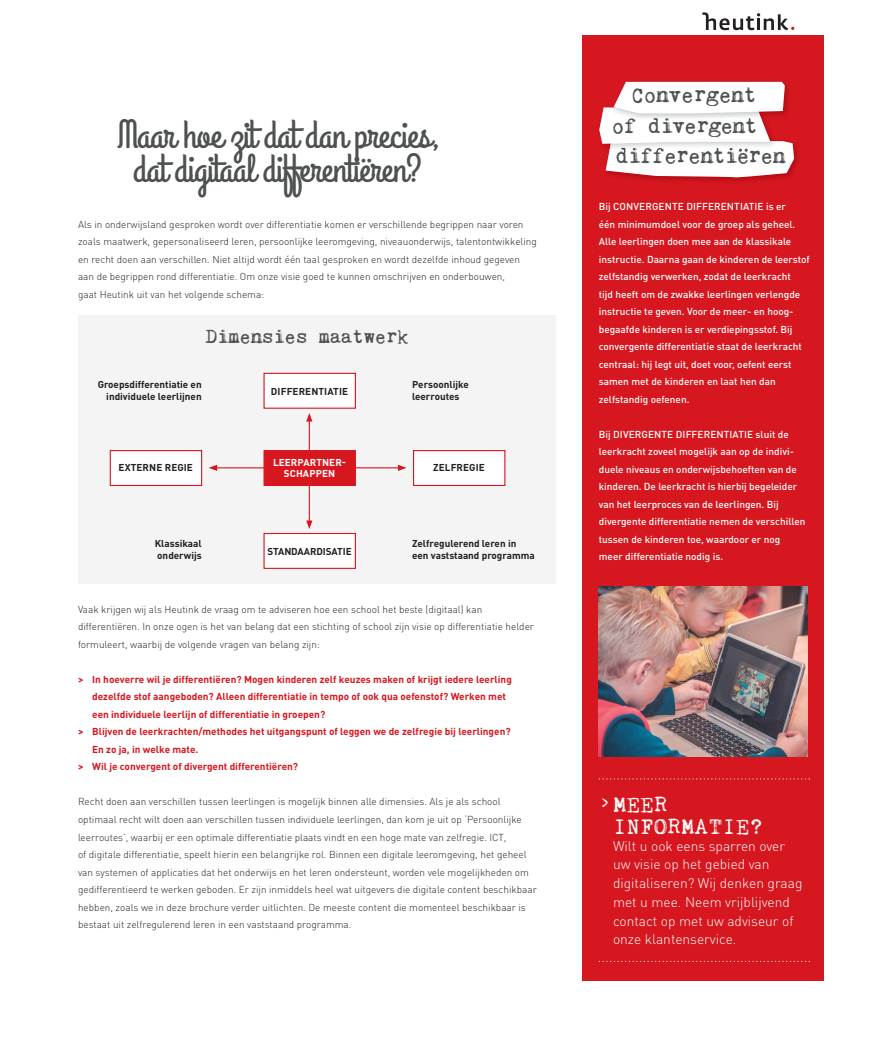
<style>
.page{position:relative;width:869px;height:1053px;background:#fff}
.page>*{position:absolute;margin:0;border:0;box-sizing:border-box;transform-origin:0 0}
.t1{font:40px/33.8px "Grand Hotel";letter-spacing:-.02em;color:#4d5151;text-align:center}
.t2{font:22.5px "Kingthings Trypewriter 2";letter-spacing:-.05em;color:#4d5151}
.t3{font:22.5px/22.5px "Kingthings Trypewriter 2";letter-spacing:.02em;color:#fff}
.t4{font:22.5px "Kingthings Trypewriter 2";letter-spacing:-.03em;color:#4d5151}
.t5{font:20.25px "Kingthings Trypewriter 2";letter-spacing:-.03em;color:#4d5151}
.t6{font:300 13.75px/18.8px "DIN Pro";color:#fff}
.t7{font:300 10px/17.5px "DIN Pro";color:#231f20}
.t8{font:500 10px/17.5px "DIN Pro";color:#fff}
.t9{font:700 10px "DIN Pro";color:#d7171f}
.t10{font:700 9.88px/11.2px "DIN Pro";color:#231f20}
.t11{font:700 9.88px/11.2px "DIN Pro";letter-spacing:.01em;color:#fff;text-align:center}
</style>
<div class="page">
<svg style="left:702px;top:12px;width:92px;height:18px"></svg>
<div style="left:582px;top:35px;width:241px;height:945px;background:#d7171f"></div>
<img style="left:638px;top:143px;width:160px;height:39px">
<img style="left:626px;top:81px;width:156px;height:1px">
<svg style="left:599px;top:82px;width:194px;height:96px;background:#f4dadb"></svg>
<svg style="left:599px;top:960px;width:207px;height:1px"></svg>
<svg style="left:598px;top:778px;width:211px;height:1px"></svg>
<img style="left:598px;top:586px;width:208px;height:170px">
<div style="left:78px;top:315px;width:477px;height:268px;background:#f4f4f5"></div>
<hr style="left:215px;top:467px;width:184px;height:1px;background:#d7171f">
<svg style="left:208px;top:464px;width:9px;height:7px"></svg>
<svg style="left:398px;top:464px;width:8px;height:7px"></svg>
<hr style="left:308px;top:419px;width:2px;height:103px;background:#d7171f">
<svg style="left:306px;top:413px;width:6px;height:8px"></svg>
<svg style="left:306px;top:520px;width:6px;height:9px"></svg>
<div style="left:263px;top:450px;width:93px;height:36px;background:#d7171f"></div>
<div style="left:263px;top:373px;width:93px;height:36px;background:#fff;border:1px solid #d7171f"></div>
<div style="left:263px;top:533px;width:93px;height:36px;background:#fff;border:1px solid #d7171f"></div>
<div style="left:413px;top:450px;width:92px;height:36px;background:#fff;border:1px solid #d7171f"></div>
<div style="left:110px;top:450px;width:92px;height:36px;background:#fff;border:1px solid #d7171f"></div>
<h1 class="t1" style="left:117px;top:120px;width:325px">Maar hoe zit dat dan precies, dat digitaal differentiëren?</h1>
<p class="t7" style="left:78px;top:215px;width:460px">Als in onderwijsland gesproken wordt over differentiatie komen er verschillende begrippen naar voren zoals maatwerk, gepersonaliseerd leren, persoonlijke leeromgeving, niveauonderwijs, talentontwikkeling en recht doen aan verschillen. Niet altijd wordt één taal gesproken en wordt dezelfde inhoud gegeven aan de begrippen rond differentiatie. Om onze visie goed te kunnen omschrijven en onderbouwen,<br>gaat Heutink uit van het volgende schema:</p>
<h3 class="t5" style="left:205px;top:325px;width:205px">Dimensies maatwerk</h3>
<p class="t10" style="left:98px;top:378px;width:105px;text-align:right">Groepsdifferentiatie en individuele leerlijnen</p>
<p class="t10" style="left:271px;top:385px;width:79px">DIFFERENTIATIE</p>
<p class="t10" style="left:412px;top:378px;width:58px">Persoonlijke leerroutes</p>
<p class="t11" style="left:273px;top:456px;width:75px">LEERPARTNER-<br>SCHAPPEN</p>
<p class="t10" style="left:119px;top:461px;width:76px">EXTERNE REGIE</p>
<p class="t10" style="left:433px;top:461px;width:53px">ZELFREGIE</p>
<p class="t10" style="left:155px;top:537px;width:48px">Klassikaal onderwijs</p>
<p class="t10" style="left:267px;top:545px;width:86px">STANDAARDISATIE</p>
<p class="t10" style="left:412px;top:537px;width:124px">Zelfregulerend leren in een vaststaand programma</p>
<p class="t7" style="left:78px;top:600px;width:457px">Vaak krijgen wij als Heutink de vraag om te adviseren hoe een school het beste (digitaal) kan differentiëren. In onze ogen is het van belang dat een stichting of school zijn visie op differentiatie helder formuleert, waarbij de volgende vragen van belang zijn:</p>
<p class="t9" style="left:78px;top:672px;width:435px">&gt; In hoeverre wil je differentiëren? Mogen kinderen zelf keuzes maken of krijgt iedere leerling</p>
<p class="t9" style="left:92px;top:690px;width:415px">dezelfde stof aangeboden? Alleen differentiatie in tempo of ook qua oefenstof? Werken met</p>
<p class="t9" style="left:92px;top:707px;width:234px">een individuele leerlijn of differentiatie in groepen?</p>
<p class="t9" style="left:78px;top:725px;width:434px">&gt; Blijven de leerkrachten/methodes het uitgangspunt of leggen we de zelfregie bij leerlingen?</p>
<p class="t9" style="left:92px;top:742px;width:108px">En zo ja, in welke mate.</p>
<p class="t9" style="left:78px;top:760px;width:221px">&gt; Wil je convergent of divergent differentiëren?</p>
<p class="t7" style="left:78px;top:792px;width:460px">Recht doen aan verschillen tussen leerlingen is mogelijk binnen alle dimensies. Als je als school optimaal recht wilt doen aan verschillen tussen individuele leerlingen, dan kom je uit op ‘Persoonlijke leerroutes’, waarbij er een optimale differentiatie plaats vindt en een hoge mate van zelfregie. ICT,<br>of digitale differentiatie, speelt hierin een belangrijke rol. Binnen een digitale leeromgeving, het geheel van systemen of applicaties dat het onderwijs en het leren ondersteunt, worden vele mogelijkheden om gedifferentieerd te werken geboden. Er zijn inmiddels heel wat uitgevers die digitale content beschikbaar hebben, zoals we in deze brochure verder uitlichten. De meeste content die momenteel beschikbaar is bestaat uit zelfregulerend leren in een vaststaand programma.</p>
<h2 class="t4" style="left:630px;top:82px;width:127px">Convergent</h2>
<h2 class="t2" style="left:611px;top:113px;width:148px">of divergent</h2>
<h2 class="t2" style="left:615px;top:143px;width:172px">differentiëren</h2>
<p class="t8" style="left:598px;top:197px;width:212px">Bij CONVERGENTE DIFFERENTIATIE is er<br>één minimumdoel voor de groep als geheel.<br>Alle leerlingen doen mee aan de klassikale instructie. Daarna gaan de kinderen de leerstof zelfstandig verwerken, zodat de leerkracht<br>tijd heeft om de zwakke leerlingen verlengde instructie te geven. Voor de meer- en hoog&shy;begaafde kinderen is er verdiepingsstof. Bij convergente differentiatie staat de leerkracht centraal: hij legt uit, doet voor, oefent eerst samen met de kinderen en laat hen dan zelfstandig oefenen.</p>
<p class="t8" style="left:598px;top:425px;width:208px">Bij DIVERGENTE DIFFERENTIATIE sluit de leerkracht zoveel mogelijk aan op de indivi&shy;duele niveaus en onderwijsbehoeften van de kinderen. De leerkracht is hierbij begeleider van het leerproces van de leerlingen. Bij divergente differentiatie nemen de verschillen tussen de kinderen toe, waardoor er nog meer differentiatie nodig is.</p>
<h2 class="t3" style="left:612px;top:793px;width:151px;text-indent:-14px">&gt; MEER<br>INFORMATIE?</h2>
<h3 class="t6" style="left:612px;top:835px;width:191px">Wilt u ook eens sparren over uw visie op het gebied van digitaliseren? Wij denken graag met u mee. Neem vrijblijvend contact op met uw adviseur of onze klantenservice.</h3>
</div>
